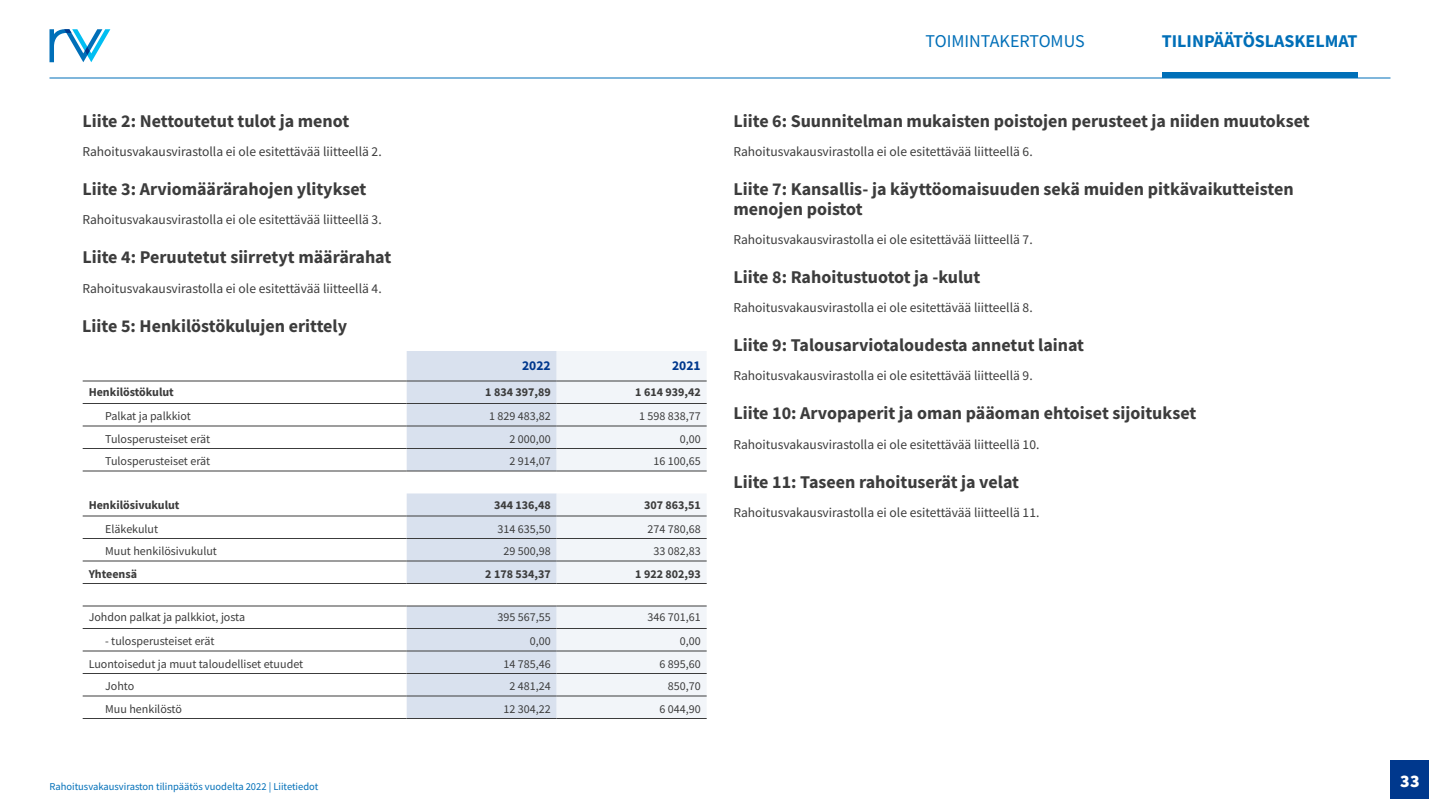
<style>
.page{position:relative;width:1440px;height:810px;background:#fff}
.page>*{position:absolute;margin:0;border:0;box-sizing:border-box;transform-origin:0 0}
.t1{font:700 18px/19.5px "Source Sans Pro";color:#3c3c3c}
.t2{font:700 18px "Source Sans Pro";color:#006fb8}
.t3{font:18px "Source Sans Pro";color:#006fb8}
.t4{font:900 17.7px "Source Sans Pro";color:#fff}
.t5{font:13.5px "Source Sans Pro";color:#3c3c3c}
.t6{font:700 13.5px "Source Sans Pro";color:#00388d}
.t7{font:12px "Source Sans Pro";color:#3c3c3c}
.t8{font:700 12px "Source Sans Pro";color:#3c3c3c}
.t9{font:10.5px "Source Sans Pro";color:#006fb8}
</style>
<div class="page">
<div style="left:1390px;top:760px;width:40px;height:40px;background:#00388d"></div>
<svg style="left:407px;top:351px;width:300px;height:367px"></svg>
<hr style="left:83px;top:426px;width:324px;height:1px;background:#3c3c3c">
<hr style="left:407px;top:426px;width:150px;height:1px;background:#3c3c3c">
<hr style="left:557px;top:426px;width:150px;height:1px;background:#3c3c3c">
<hr style="left:83px;top:448px;width:324px;height:1px;background:#3c3c3c">
<hr style="left:407px;top:448px;width:150px;height:1px;background:#3c3c3c">
<hr style="left:557px;top:448px;width:150px;height:1px;background:#3c3c3c">
<hr style="left:83px;top:538px;width:324px;height:1px;background:#3c3c3c">
<hr style="left:407px;top:538px;width:150px;height:1px;background:#3c3c3c">
<hr style="left:557px;top:538px;width:150px;height:1px;background:#3c3c3c">
<hr style="left:83px;top:403px;width:324px;height:1px;background:#3c3c3c">
<hr style="left:407px;top:403px;width:150px;height:1px;background:#3c3c3c">
<hr style="left:557px;top:403px;width:150px;height:1px;background:#3c3c3c">
<hr style="left:83px;top:516px;width:324px;height:1px;background:#3c3c3c">
<hr style="left:407px;top:516px;width:150px;height:1px;background:#3c3c3c">
<hr style="left:557px;top:516px;width:150px;height:1px;background:#3c3c3c">
<hr style="left:83px;top:471px;width:324px;height:1px;background:#3c3c3c">
<hr style="left:407px;top:471px;width:150px;height:1px;background:#3c3c3c">
<hr style="left:557px;top:471px;width:150px;height:1px;background:#3c3c3c">
<hr style="left:83px;top:561px;width:324px;height:1px;background:#3c3c3c">
<hr style="left:407px;top:561px;width:150px;height:1px;background:#3c3c3c">
<hr style="left:557px;top:561px;width:150px;height:1px;background:#3c3c3c">
<hr style="left:83px;top:583px;width:324px;height:1px;background:#3c3c3c">
<hr style="left:407px;top:583px;width:150px;height:1px;background:#3c3c3c">
<hr style="left:557px;top:583px;width:150px;height:1px;background:#3c3c3c">
<hr style="left:83px;top:628px;width:324px;height:1px;background:#3c3c3c">
<hr style="left:407px;top:628px;width:150px;height:1px;background:#3c3c3c">
<hr style="left:557px;top:628px;width:150px;height:1px;background:#3c3c3c">
<hr style="left:83px;top:651px;width:324px;height:1px;background:#3c3c3c">
<hr style="left:407px;top:651px;width:150px;height:1px;background:#3c3c3c">
<hr style="left:557px;top:651px;width:150px;height:1px;background:#3c3c3c">
<hr style="left:83px;top:673px;width:324px;height:1px;background:#3c3c3c">
<hr style="left:407px;top:673px;width:150px;height:1px;background:#3c3c3c">
<hr style="left:557px;top:673px;width:150px;height:1px;background:#3c3c3c">
<hr style="left:83px;top:696px;width:324px;height:1px;background:#3c3c3c">
<hr style="left:407px;top:696px;width:150px;height:1px;background:#3c3c3c">
<hr style="left:557px;top:696px;width:150px;height:1px;background:#3c3c3c">
<hr style="left:83px;top:718px;width:324px;height:1px;background:#3c3c3c">
<hr style="left:407px;top:718px;width:150px;height:1px;background:#3c3c3c">
<hr style="left:557px;top:718px;width:150px;height:1px;background:#3c3c3c">
<hr style="left:83px;top:606px;width:324px;height:1px;background:#3c3c3c">
<hr style="left:407px;top:606px;width:150px;height:1px;background:#3c3c3c">
<hr style="left:557px;top:606px;width:150px;height:1px;background:#3c3c3c">
<hr style="left:83px;top:381px;width:324px;height:1px;background:#3c3c3c">
<hr style="left:407px;top:381px;width:150px;height:1px;background:#3c3c3c">
<hr style="left:557px;top:381px;width:150px;height:1px;background:#3c3c3c">
<hr style="left:50px;top:78px;width:1340px;height:1px;background:#006fb8">
<div style="left:1162px;top:73px;width:196px;height:5px;background:#006fb8"></div>
<svg style="left:50px;top:29px;width:60px;height:33px"></svg>
<h1 class="t1" style="left:82px;top:111px;width:268px">Liite 2: Nettoutetut tulot ja menot</h1>
<p class="t5" style="left:82px;top:143px;width:299px">Rahoitusvakausvirastolla ei ole esitettävää liitteellä 2.</p>
<h1 class="t1" style="left:82px;top:179px;width:286px">Liite 3: Arviomäärärahojen ylitykset</h1>
<p class="t5" style="left:82px;top:211px;width:299px">Rahoitusvakausvirastolla ei ole esitettävää liitteellä 3.</p>
<h1 class="t1" style="left:82px;top:247px;width:310px">Liite 4: Peruutetut siirretyt määrärahat</h1>
<p class="t5" style="left:82px;top:279px;width:299px">Rahoitusvakausvirastolla ei ole esitettävää liitteellä 4.</p>
<h1 class="t1" style="left:82px;top:316px;width:266px">Liite 5: Henkilöstökulujen erittely</h1>
<p class="t6" style="left:522px;top:357px;width:30px">2022</p>
<p class="t6" style="left:672px;top:357px;width:30px">2021</p>
<p class="t8" style="left:89px;top:384px;width:87px">Henkilöstökulut</p>
<p class="t8" style="left:485px;top:384px;width:67px">1 834 397,89</p>
<p class="t8" style="left:635px;top:384px;width:67px">1 614 939,42</p>
<p class="t7" style="left:105px;top:408px;width:87px">Palkat ja palkkiot</p>
<p class="t7" style="left:489px;top:408px;width:63px">1 829 483,82</p>
<p class="t7" style="left:639px;top:408px;width:63px">1 598 838,77</p>
<p class="t7" style="left:105px;top:431px;width:106px">Tulosperusteiset erät</p>
<p class="t7" style="left:510px;top:431px;width:43px">2 000,00</p>
<p class="t7" style="left:680px;top:431px;width:22px">0,00</p>
<p class="t7" style="left:105px;top:453px;width:106px">Tulosperusteiset erät</p>
<p class="t7" style="left:510px;top:453px;width:43px">2 914,07</p>
<p class="t7" style="left:654px;top:453px;width:49px">16 100,65</p>
<p class="t8" style="left:89px;top:496px;width:92px">Henkilösivukulut</p>
<p class="t8" style="left:494px;top:496px;width:58px">344 136,48</p>
<p class="t8" style="left:644px;top:496px;width:58px">307 863,51</p>
<p class="t7" style="left:105px;top:521px;width:55px">Eläkekulut</p>
<p class="t7" style="left:498px;top:521px;width:55px">314 635,50</p>
<p class="t7" style="left:648px;top:521px;width:55px">274 780,68</p>
<p class="t7" style="left:105px;top:543px;width:113px">Muut henkilösivukulut</p>
<p class="t7" style="left:504px;top:543px;width:49px">29 500,98</p>
<p class="t7" style="left:654px;top:543px;width:49px">33 082,83</p>
<p class="t8" style="left:89px;top:565px;width:50px">Yhteensä</p>
<p class="t8" style="left:485px;top:565px;width:67px">2 178 534,37</p>
<p class="t8" style="left:635px;top:565px;width:67px">1 922 802,93</p>
<p class="t7" style="left:89px;top:609px;width:158px">Johdon palkat ja palkkiot, josta</p>
<p class="t7" style="left:498px;top:609px;width:55px">395 567,55</p>
<p class="t7" style="left:648px;top:609px;width:55px">346 701,61</p>
<p class="t7" style="left:105px;top:633px;width:111px">- tulosperusteiset erät</p>
<p class="t7" style="left:530px;top:633px;width:22px">0,00</p>
<p class="t7" style="left:680px;top:633px;width:22px">0,00</p>
<p class="t7" style="left:89px;top:656px;width:216px">Luontoisedut ja muut taloudelliset etuudet</p>
<p class="t7" style="left:504px;top:656px;width:49px">14 785,46</p>
<p class="t7" style="left:660px;top:656px;width:43px">6 895,60</p>
<p class="t7" style="left:105px;top:678px;width:31px">Johto</p>
<p class="t7" style="left:510px;top:678px;width:43px">2 481,24</p>
<p class="t7" style="left:668px;top:678px;width:34px">850,70</p>
<p class="t7" style="left:105px;top:701px;width:78px">Muu henkilöstö</p>
<p class="t7" style="left:504px;top:701px;width:49px">12 304,22</p>
<p class="t7" style="left:660px;top:701px;width:43px">6 044,90</p>
<p class="t9" style="left:50px;top:780px;width:270px">Rahoitusvakausviraston tilinpäätös vuodelta 2022 | Liitetiedot</p>
<h1 class="t3" style="left:926px;top:29px;width:161px">TOIMINTAKERTOMUS</h1>
<h1 class="t2" style="left:1162px;top:28px;width:197px">TILINPÄÄTÖSLASKELMAT</h1>
<h1 class="t1" style="left:734px;top:111px;width:578px">Liite 6: Suunnitelman mukaisten poistojen perusteet ja niiden muutokset</h1>
<p class="t5" style="left:733px;top:143px;width:299px">Rahoitusvakausvirastolla ei ole esitettävää liitteellä 6.</p>
<h1 class="t1" style="left:734px;top:179px;width:562px">Liite 7: Kansallis- ja käyttöomaisuuden sekä muiden pitkävaikutteisten menojen poistot</h1>
<p class="t5" style="left:733px;top:231px;width:299px">Rahoitusvakausvirastolla ei ole esitettävää liitteellä 7.</p>
<h1 class="t1" style="left:734px;top:267px;width:248px">Liite 8: Rahoitustuotot ja -kulut</h1>
<p class="t5" style="left:734px;top:299px;width:299px">Rahoitusvakausvirastolla ei ole esitettävää liitteellä 8.</p>
<h1 class="t1" style="left:734px;top:335px;width:352px">Liite 9: Talousarviotaloudesta annetut lainat</h1>
<p class="t5" style="left:734px;top:367px;width:299px">Rahoitusvakausvirastolla ei ole esitettävää liitteellä 9.</p>
<h1 class="t1" style="left:734px;top:403px;width:464px">Liite 10: Arvopaperit ja oman pääoman ehtoiset sijoitukset</h1>
<p class="t5" style="left:734px;top:435px;width:306px">Rahoitusvakausvirastolla ei ole esitettävää liitteellä 10.</p>
<h1 class="t1" style="left:734px;top:472px;width:287px">Liite 11: Taseen rahoituserät ja velat</h1>
<p class="t5" style="left:734px;top:504px;width:306px">Rahoitusvakausvirastolla ei ole esitettävää liitteellä 11.</p>
<h2 class="t4" style="left:1400px;top:769px;width:21px">33</h2>
</div>
